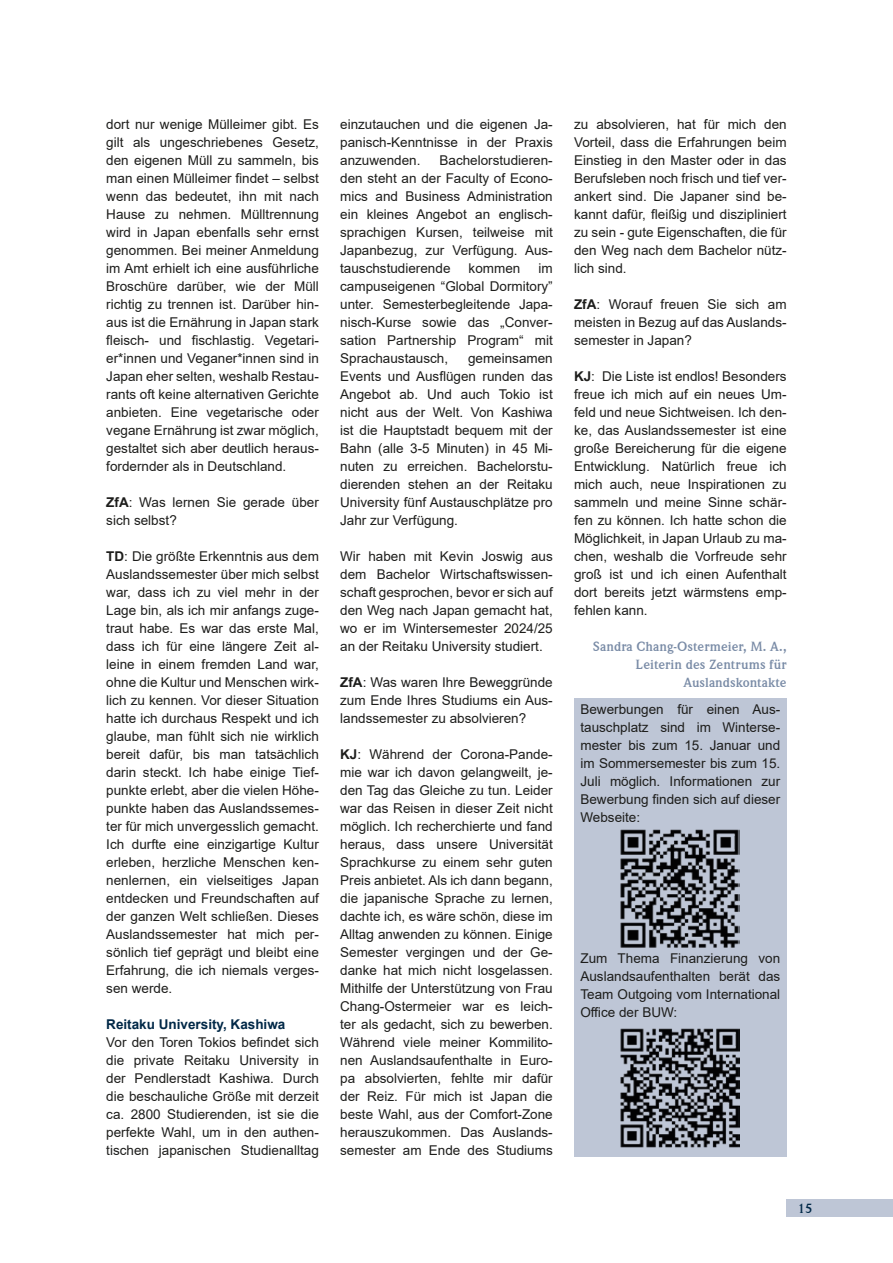
<style>
.page{position:relative;width:893px;height:1263px;background:#fff}
.page>*{position:absolute;margin:0;border:0;box-sizing:border-box;transform-origin:0 0}
.t1{font:13.5px/18px "Arial";color:#1d1d1b;text-align:justify}
.t2{font:700 13.5px/18px "Weidemann IT Cby BT";color:#798ba6;text-align:right}
.t3{font:700 13.5px "Arial";color:#002847}
.t4{font:700 13.5px "Weidemann IT Cby BT";color:#002847}
.s1{font-weight:700}
</style>
<div class="page">
<div style="left:787px;top:1199px;width:106px;height:17px;background:#bec6d6"></div>
<div style="left:574px;top:698px;width:213px;height:459px;background:#bec6d6"></div>
<img style="left:620px;top:829px;width:120px;height:119px">
<img style="left:620px;top:1028px;width:120px;height:119px">
<p class="t1" style="left:106px;top:115px;width:214px">dort nur wenige Mülleimer gibt. Es gilt als ungeschriebenes Gesetz, den eigenen Müll zu sammeln, bis man einen Mülleimer findet – selbst wenn das bedeutet, ihn mit nach Hause zu nehmen. Mülltrennung wird in Japan ebenfalls sehr ernst genommen. Bei meiner Anmeldung im Amt erhielt ich eine ausführliche Broschüre darüber, wie der Müll richtig zu trennen ist. Darüber hin&shy;aus ist die Ernährung in Japan stark fleisch- und fischlastig. Vegetari&shy;er*innen und Veganer*innen sind in Japan eher selten, weshalb Restau&shy;rants oft keine alternativen Gerichte anbieten. Eine vegetarische oder vegane Ernährung ist zwar möglich, gestaltet sich aber deutlich heraus&shy;fordernder als in Deutschland.</p>
<p class="t1" style="left:106px;top:493px;width:214px"><span class="s1">ZfA</span>: Was lernen Sie gerade über sich selbst?</p>
<p class="t1" style="left:106px;top:547px;width:214px;text-align:left"><span class="s1">TD</span>: Die größte Erkenntnis aus dem Auslandssemester über mich selbst war, dass ich zu viel mehr in der Lage bin, als ich mir anfangs zuge&shy;traut habe. Es war das erste Mal, dass ich für eine längere Zeit al&shy;leine in einem fremden Land war, ohne die Kultur und Menschen wirk&shy;lich zu kennen. Vor dieser Situation hatte ich durchaus Respekt und ich glaube, man fühlt sich nie wirklich bereit dafür, bis man tatsächlich darin steckt. Ich habe einige Tief&shy;punkte erlebt, aber die vielen Höhe&shy;punkte haben das Auslandssemes&shy;ter für mich unvergesslich gemacht.<br>Ich durfte eine einzigartige Kultur erleben, herzliche Menschen ken&shy;nenlernen, ein vielseitiges Japan entdecken und Freundschaften auf der ganzen Welt schließen. Dieses Auslandssemester hat mich per&shy;sönlich tief geprägt und bleibt eine Erfahrung, die ich niemals verges&shy;sen werde.</p>
<p class="t3" style="left:106px;top:1015px;width:181px">Reitaku University, Kashiwa</p>
<p class="t1" style="left:106px;top:1033px;width:214px">Vor den Toren Tokios befindet sich die private Reitaku University in der Pendlerstadt Kashiwa. Durch die beschauliche Größe mit derzeit ca. 2800 Studierenden, ist sie die perfekte Wahl, um in den authen&shy;tischen japanischen Studienalltag</p>
<p class="t1" style="left:340px;top:115px;width:214px">einzutauchen und die eigenen Ja&shy;panisch-Kenntnisse in der Praxis anzuwenden.</p>
<p class="t1" style="left:340px;top:151px;width:214px;text-indent:99px">Bachelorstudieren&shy;den steht an der Faculty of Econo&shy;mics and Business Administration ein kleines Angebot an englisch&shy;sprachigen Kursen, teilweise mit Japanbezug, zur Verfügung. Aus&shy;tauschstudierende</p>
<p class="t1" style="left:340px;top:259px;width:214px;text-indent:198px">im campuseigenen “Global Dormitory” unter. Semesterbegleitende Japa&shy;nisch-Kurse sowie das „Conver&shy;sation Partnership Program“ mit Sprachaustausch,</p>
<p class="t1" style="left:469px;top:259px;width:53px">kommen</p>
<p class="t1" style="left:340px;top:349px;width:214px;text-indent:128px">gemeinsamen Events und Ausflügen runden das Angebot ab. Und auch Tokio ist nicht aus der Welt. Von Kashiwa ist die Hauptstadt bequem mit der Bahn (alle 3-5 Minuten) in 45 Mi&shy;nuten zu erreichen. Bachelorstu&shy;dierenden stehen an der Reitaku University fünf Austauschplätze pro Jahr zur Verfügung.</p>
<p class="t1" style="left:340px;top:547px;width:214px">Wir haben mit Kevin Joswig aus dem Bachelor Wirtschaftswissen&shy;schaft gesprochen, bevor er sich auf den Weg nach Japan gemacht hat, wo er im Wintersemester 2024/25 an der Reitaku University studiert.</p>
<p class="t1" style="left:340px;top:673px;width:214px"><span class="s1">ZfA</span>: Was waren Ihre Beweggründe zum Ende Ihres Studiums ein Aus&shy;landssemester zu absolvieren?</p>
<p class="t1" style="left:340px;top:745px;width:214px;text-align:left"><span class="s1">KJ</span>: Während der Corona-Pande&shy;mie war ich davon gelangweilt, je&shy;den Tag das Gleiche zu tun. Leider war das Reisen in dieser Zeit nicht möglich. Ich recherchierte und fand heraus, dass unsere Universität Sprachkurse zu einem sehr guten Preis anbietet. Als ich dann begann, die japanische Sprache zu lernen, dachte ich, es wäre schön, diese im Alltag anwenden zu können. Einige Semester vergingen und der Ge&shy;danke hat mich nicht losgelassen.<br>Mithilfe der Unterstützung von Frau Chang-Ostermeier war es leich&shy;ter als gedacht, sich zu bewerben.<br>Während viele meiner Kommilito&shy;nen Auslandsaufenthalte in Euro&shy;pa absolvierten, fehlte mir dafür der Reiz. Für mich ist Japan die beste Wahl, aus der Comfort-Zone herauszukommen. Das Auslands&shy;semester am Ende des Studiums</p>
<p class="t1" style="left:574px;top:115px;width:214px">zu absolvieren, hat für mich den Vorteil, dass die Erfahrungen beim Einstieg in den Master oder in das Berufsleben noch frisch und tief ver&shy;ankert sind. Die Japaner sind be&shy;kannt dafür, fleißig und diszipliniert zu sein - gute Eigenschaften, die für den Weg nach dem Bachelor nütz&shy;lich sind.</p>
<p class="t1" style="left:574px;top:295px;width:214px"><span class="s1">ZfA</span>: Worauf freuen Sie sich am meisten in Bezug auf das Auslands&shy;semester in Japan?</p>
<p class="t1" style="left:574px;top:367px;width:214px"><span class="s1">KJ</span>: Die Liste ist endlos! Besonders freue ich mich auf ein neues Um&shy;feld und neue Sichtweisen. Ich den&shy;ke, das Auslandssemester ist eine große Bereicherung für die eigene Entwicklung. Natürlich freue ich mich auch, neue Inspirationen zu sammeln und meine Sinne schär&shy;fen zu können. Ich hatte schon die Möglichkeit, in Japan Urlaub zu ma&shy;chen, weshalb die Vorfreude sehr groß ist und ich einen Aufenthalt dort bereits jetzt wärmstens emp&shy;fehlen kann.</p>
<p class="t2" style="left:593px;top:637px;width:195px">Sandra Chang-Ostermeier, M. A.,<br>Leiterin des Zentrums für<br>Auslandskontakte</p>
<p class="t1" style="left:580px;top:700px;width:201px;text-align:left">Bewerbungen für einen Aus&shy;tauschplatz sind im Winterse&shy;mester bis zum 15. Januar und im Sommersemester bis zum 15.<br>Juli möglich. Informationen zur<br>Bewerbung finden sich auf dieser<br>Webseite:</p>
<p class="t1" style="left:580px;top:949px;width:201px">Zum Thema Finanzierung von Auslandsaufenthalten berät das Team Outgoing vom International Office der BUW:</p>
<p class="t4" style="left:798px;top:1200px;width:16px">15</p>
</div>
